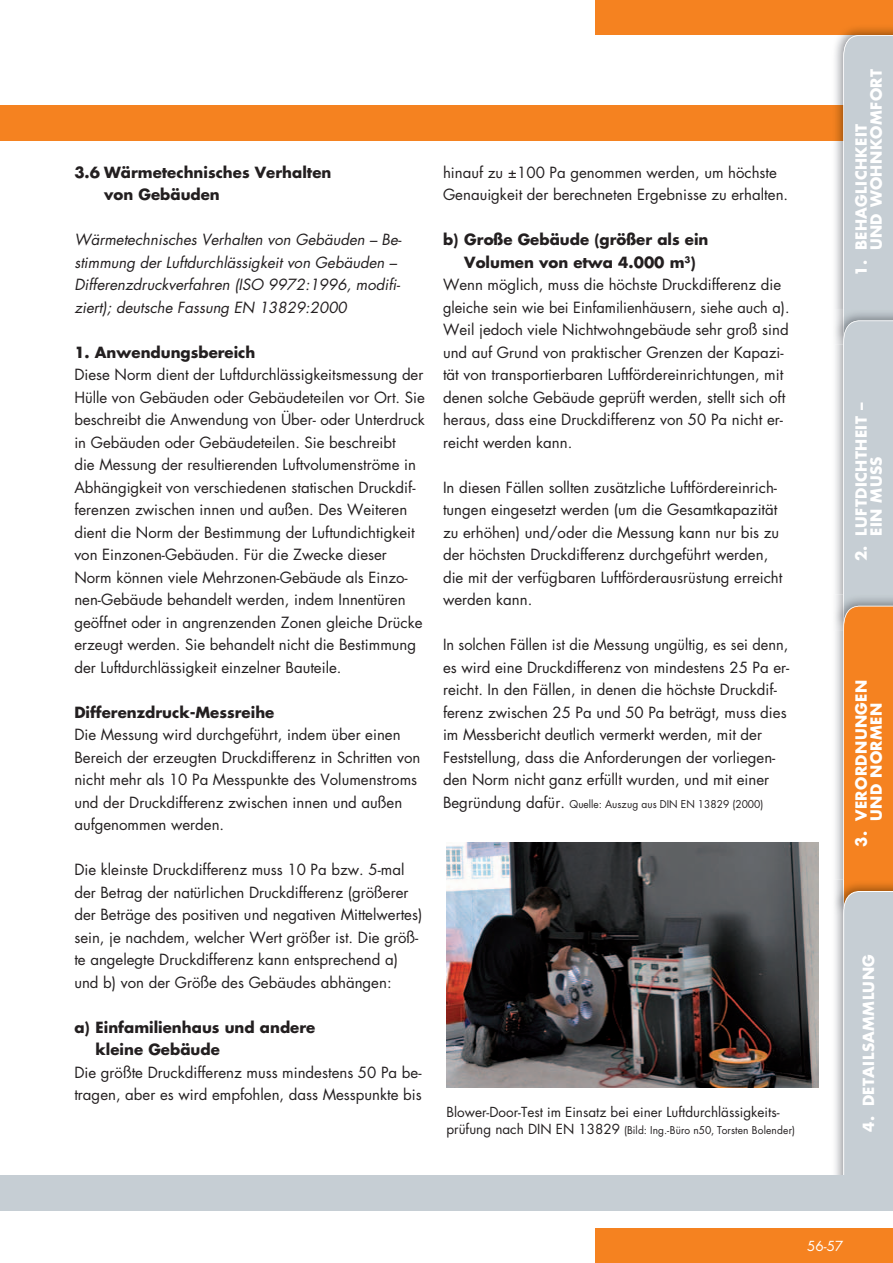
<style>
.page{position:relative;width:893px;height:1263px;background:#fff}
.page>*{position:absolute;margin:0;border:0;box-sizing:border-box;transform-origin:0 0}
.t1{font:15px/22.5px "Futura Std";color:#231f20}
.t2{font:700 15px/22.5px "Futura Std";color:#231f20}
.t3{font:italic 15px/22.5px "Futura Std";color:#231f20}
.t4{font:700 15px/15px "Futura Std";letter-spacing:.025em;color:#fff}
.t5{font:13.5px "Futura Std";color:#231f20}
.t6{font:13.5px "Futura Std";color:#fff}
.t7{font:10.5px "Futura Std";letter-spacing:.005em;color:#231f20}
.s1{font-size:15px}
.s2{font-size:13.5px}
</style>
<div class="page">
<div style="left:595px;top:1228px;width:298px;height:35px;background:#f58220"></div>
<div style="left:595px;top:0;width:298px;height:35px;background:#f58220"></div>
<div style="left:49px;top:105px;width:794px;height:35px;background:#f58220"></div>
<div style="left:0;top:105px;width:120px;height:35px;background:#f58220"></div>
<img style="left:832px;top:27px;width:61px;height:282px">
<img style="left:832px;top:105px;width:11px;height:35px">
<img style="left:835px;top:309px;width:8px;height:571px">
<img style="left:835px;top:594px;width:8px;height:36px">
<img style="left:834px;top:880px;width:9px;height:295px">
<svg style="left:843px;top:35px;width:50px;height:1140px;background:#d2bca9"></svg>
<div style="left:0;top:1175px;width:893px;height:35px;background:#c6ced4"></div>
<img style="left:446px;top:842px;width:372px;height:245px">
<p class="t2" style="left:104px;top:160px;width:229px;text-indent:-30px">3.6 Wärmetechnisches Verhalten von gebäuden</p>
<p class="t3" style="left:74px;top:228px;width:329px">Wärmetechnisches Verhalten von Gebäuden – Be&shy;stimmung der Luftdurchlässigkeit von Gebäuden – Differenzdruckverfahren (ISO 9972:1996, modifi&shy;ziert); deutsche Fassung EN 13829:2000</p>
<p class="t2" style="left:74px;top:340px;width:183px">1. anwendungsbereich</p>
<p class="t1" style="left:74px;top:363px;width:352px">Diese Norm dient der Luftdurchlässigkeitsmessung der Hülle von Gebäuden oder Gebäudeteilen vor Ort. Sie beschreibt die Anwendung von Über- oder Unterdruck in Gebäuden oder Gebäudeteilen. Sie beschreibt<br>die Messung der resultierenden Luftvolumenströme in Abhängigkeit von verschiedenen statischen Druckdif&shy;ferenzen zwischen innen und außen. Des Weiteren dient die Norm der Bestimmung der Luftundichtigkeit von Einzonen-Gebäuden. Für die Zwecke dieser Norm können viele Mehrzonen-Gebäude als Einzo&shy;nen-Gebäude behandelt werden, indem Innentüren geöffnet oder in angrenzenden Zonen gleiche Drücke erzeugt werden. Sie behandelt nicht die Bestimmung der Luftdurchlässigkeit einzelner Bauteile.</p>
<p class="t2" style="left:74px;top:700px;width:202px">differenzdruck-messreihe</p>
<p class="t1" style="left:74px;top:723px;width:347px">Die Messung wird durchgeführt, indem über einen Bereich der erzeugten Druckdifferenz in Schritten von nicht mehr als 10 Pa Messpunkte des Volumenstroms und der Druckdifferenz zwischen innen und außen aufgenommen werden.</p>
<p class="t1" style="left:74px;top:858px;width:349px">Die kleinste Druckdifferenz muss 10 Pa bzw. 5-mal der Betrag der natürlichen Druckdifferenz (größerer der Beträge des positiven und negativen Mittelwertes) sein, je nachdem, welcher Wert größer ist. Die größ&shy;te angelegte Druckdifferenz kann entsprechend a) und b) von der Größe des Gebäudes abhängen:</p>
<p class="t2" style="left:96px;top:1015px;width:221px;text-indent:-21px">a) einfamilienhaus und andere kleine gebäude</p>
<p class="t1" style="left:74px;top:1061px;width:349px">Die größte Druckdifferenz muss mindestens 50 Pa be&shy;tragen, aber es wird empfohlen, dass Messpunkte bis</p>
<p class="t1" style="left:443px;top:161px;width:347px">hinauf zu ±100 Pa genommen werden, um höchste<br>Genauigkeit der berechneten Ergebnisse zu erhalten.</p>
<p class="t2" style="left:443px;top:228px;width:267px">b) große gebäude (größer als ein</p>
<p class="t2" style="left:464px;top:250px;width:233px">Volumen von etwa 4.000 m<sup>3</sup>)</p>
<p class="t1" style="left:443px;top:273px;width:340px">Wenn möglich, muss die höchste Druckdifferenz die</p>
<p class="t1" style="left:443px;top:296px;width:348px">gleiche sein wie bei Einfamilienhäusern, siehe auch a).</p>
<p class="t1" style="left:443px;top:318px;width:347px">Weil jedoch viele Nichtwohngebäude sehr groß sind</p>
<p class="t1" style="left:443px;top:341px;width:342px">und auf Grund von praktischer Grenzen der Kapazi-</p>
<p class="t1" style="left:443px;top:363px;width:342px">tät von transportierbaren Luftfördereinrichtungen, mit</p>
<p class="t1" style="left:443px;top:386px;width:344px">denen solche Gebäude geprüft werden, stellt sich oft</p>
<p class="t1" style="left:443px;top:408px;width:341px">heraus, dass eine Druckdifferenz von 50 Pa nicht er-</p>
<p class="t1" style="left:443px;top:431px;width:131px">reicht werden kann.</p>
<p class="t1" style="left:443px;top:476px;width:341px">In diesen Fällen sollten zusätzliche Luftfördereinrich&shy;tungen eingesetzt werden (um die Gesamtkapazität zu erhöhen) und/oder die Messung kann nur bis zu der höchsten Druckdifferenz durchgeführt werden, die mit der verfügbaren Luftförderausrüstung erreicht werden kann.</p>
<p class="t1" style="left:443px;top:633px;width:348px">In solchen Fällen ist die Messung ungültig, es sei denn, es wird eine Druckdifferenz von mindestens 25 Pa er&shy;reicht. In den Fällen, in denen die höchste Druckdif&shy;ferenz zwischen 25 Pa und 50 Pa beträgt, muss dies im Messbericht deutlich vermerkt werden, mit der Feststellung, dass die Anforderungen der vorliegen&shy;den Norm nicht ganz erfüllt wurden, und mit einer</p>
<p class="t7" style="left:443px;top:797px;width:322px"><span class="s1">Begründung dafür.</span> Quelle: Auszug aus DIN EN 13829 (2000)</p>
<p class="t5" style="left:446px;top:1104px;width:335px">Blower-Door-Test im Einsatz bei einer Luftdurchlässigkeits-</p>
<p class="t7" style="left:446px;top:1123px;width:350px"><span class="s2">prüfung nach DIN EN 13829</span> (Bild: Ing.-Büro n50, Torsten Bolender)</p>
<p class="t4" style="left:853px;top:250px;width:183px;text-indent:-26px;rotate:-90deg">1. Behaglichkeit<br>und Wohnkomfort</p>
<p class="t4" style="left:853px;top:536px;width:134px;text-indent:-26px;rotate:-90deg">2. luftdichtheit – ein muss</p>
<p class="t4" style="left:853px;top:846px;width:168px;text-align:center;rotate:-90deg">3. Verordnungen und normen</p>
<p class="t4" style="left:861px;top:1132px;width:179px;rotate:-90deg">4. detailsammlung</p>
<p class="t6" style="left:807px;top:1237px;width:38px">56-57</p>
</div>
